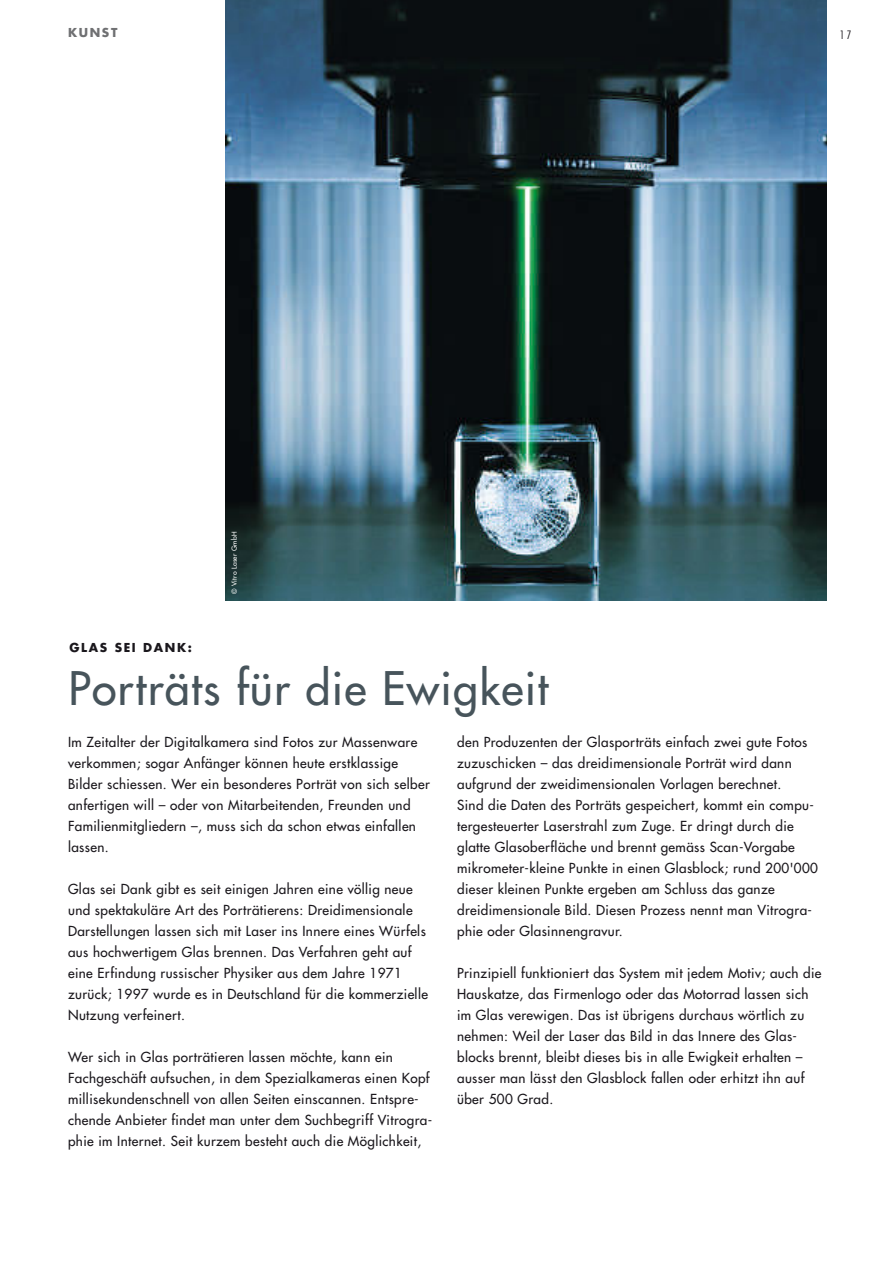
<style>
.page{position:relative;width:893px;height:1263px;background:#fff}
.page>*{position:absolute;margin:0;border:0;box-sizing:border-box;transform-origin:0 0}
.t1{font:45px "Futura";letter-spacing:.03em;color:#47545b}
.t2{font:13.5px/21px "Futura";letter-spacing:.03em;color:#1a171c}
.t3{font:700 12px "Futura";letter-spacing:.135em;color:#1a171c}
.t4{font:700 12px "Futura";letter-spacing:.135em;color:#6f7072}
.t5{font:300 condensed 11.25px "Futura";color:#1a171c}
.t6{font:6.75px "Futura";letter-spacing:.03em;color:#fff}
</style>
<div class="page">
<img style="left:225px;top:0;width:601px;height:600px">
<p class="t4" style="left:68px;top:27px;width:51px">KUNST</p>
<p class="t5" style="left:840px;top:30px;width:13px">17</p>
<p class="t3" style="left:70px;top:642px;width:124px">GLAS SEI DANK:</p>
<p class="t6" style="left:231px;top:594px;width:64px;rotate:-90deg">© Vitro Laser GmbH</p>
<h1 class="t1" style="left:68px;top:665px;width:481px">Porträts für die Ewigkeit</h1>
<p class="t2" style="left:68px;top:732px;width:363px">Im Zeitalter der Digitalkamera sind Fotos zur Massenware verkommen; sogar Anfänger können heute erstklassige Bilder schiessen. Wer ein besonderes Porträt von sich selber anfertigen will – oder von Mitarbeitenden, Freunden und Familienmitgliedern –, muss sich da schon etwas einfallen lassen.</p>
<p class="t2" style="left:68px;top:879px;width:361px">Glas sei Dank gibt es seit einigen Jahren eine völlig neue und spektakuläre Art des Porträtierens: Dreidimensionale Darstellungen lassen sich mit Laser ins Innere eines Würfels aus hochwertigem Glas brennen. Das Verfahren geht auf eine Erfindung russischer Physiker aus dem Jahre 1971 zurück; 1997 wurde es in Deutschland für die kommerzielle Nutzung verfeinert.</p>
<p class="t2" style="left:68px;top:1047px;width:366px">Wer sich in Glas porträtieren lassen möchte, kann ein Fachgeschäft aufsuchen, in dem Spezialkameras einen Kopf millisekundenschnell von allen Seiten einscannen. Entspre&shy;chende Anbieter findet man unter dem Suchbegriff Vitrogra&shy;phie im Internet. Seit kurzem besteht auch die Möglichkeit,</p>
<p class="t2" style="left:457px;top:732px;width:362px">den Produzenten der Glasporträts einfach zwei gute Fotos zuzuschicken – das dreidimensionale Porträt wird dann aufgrund der zweidimensionalen Vorlagen berechnet.<br>Sind die Daten des Porträts gespeichert, kommt ein compu&shy;tergesteuerter Laserstrahl zum Zuge. Er dringt durch die glatte Glasoberfläche und brennt gemäss Scan-Vorgabe mikrometer-kleine Punkte in einen Glasblock; rund 200'000 dieser kleinen Punkte ergeben am Schluss das ganze dreidimensionale Bild. Diesen Prozess nennt man Vitrogra&shy;phie oder Glasinnengravur.</p>
<p class="t2" style="left:457px;top:963px;width:366px">Prinzipiell funktioniert das System mit jedem Motiv; auch die Hauskatze, das Firmenlogo oder das Motorrad lassen sich im Glas verewigen. Das ist übrigens durchaus wörtlich zu nehmen: Weil der Laser das Bild in das Innere des Glas&shy;blocks brennt, bleibt dieses bis in alle Ewigkeit erhalten – ausser man lässt den Glasblock fallen oder erhitzt ihn auf über 500 Grad.</p>
</div>
